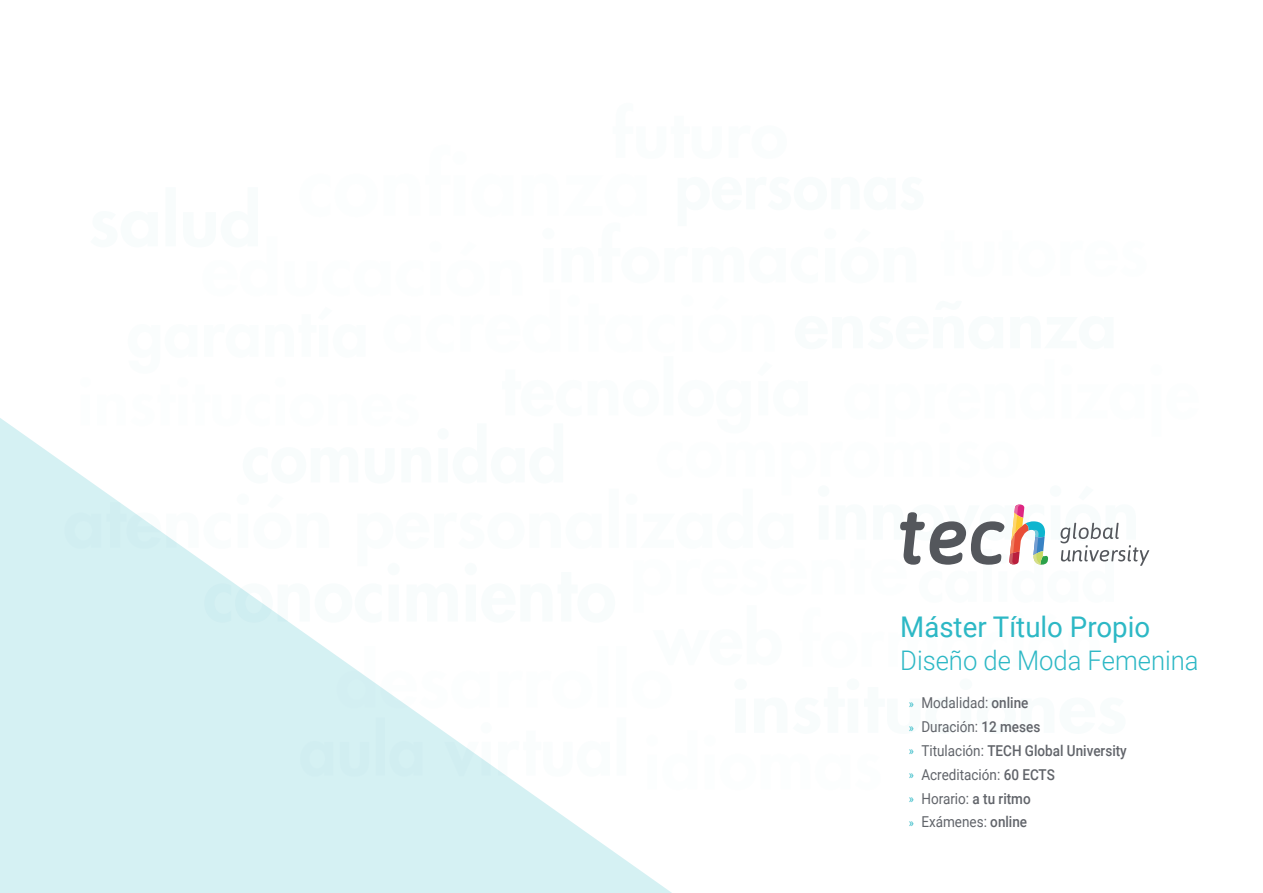
<style>
.page{position:relative;width:1263px;height:893px;background:#fff}
.page>*{position:absolute;margin:0;border:0;box-sizing:border-box;transform-origin:0 0}
.t1{font:28.5px "Roboto";color:#2db8c5}
.t2{font:300 27px "Roboto";color:#2db8c5;scale:.95 1}
.t3{font:15px/23.7px "Roboto";color:#61646a;scale:.9 1}
.s1{font-size:12px;color:#2db8c5}
.s2{font-weight:500}
</style>
<div class="page">
<svg style="left:0;top:418px;width:672px;height:475px;background:#d9f2f4"></svg>
<svg style="left:64px;top:418px;width:1086px;height:372px"></svg>
<h1 class="t1" style="left:900px;top:607px;width:251px">Máster Título Propio</h1>
<h2 class="t2" style="left:900px;top:641px;width:316px">Diseño de Moda Femenina</h2>
<p class="t3" style="left:909px;top:691px;width:244px"><span class="s1">»</span> Modalidad: <span class="s2">online<br></span><span class="s1">»</span> Duración: <span class="s2">12 meses<br></span><span class="s1">»</span> Titulación: <span class="s2">TECH Global University </span><span class="s1">»</span> Acreditación: <span class="s2">60 ECTS<br></span><span class="s1">»</span> Horario: <span class="s2">a tu ritmo<br></span><span class="s1">»</span> Exámenes: <span class="s2">online</span></p>
</div>
